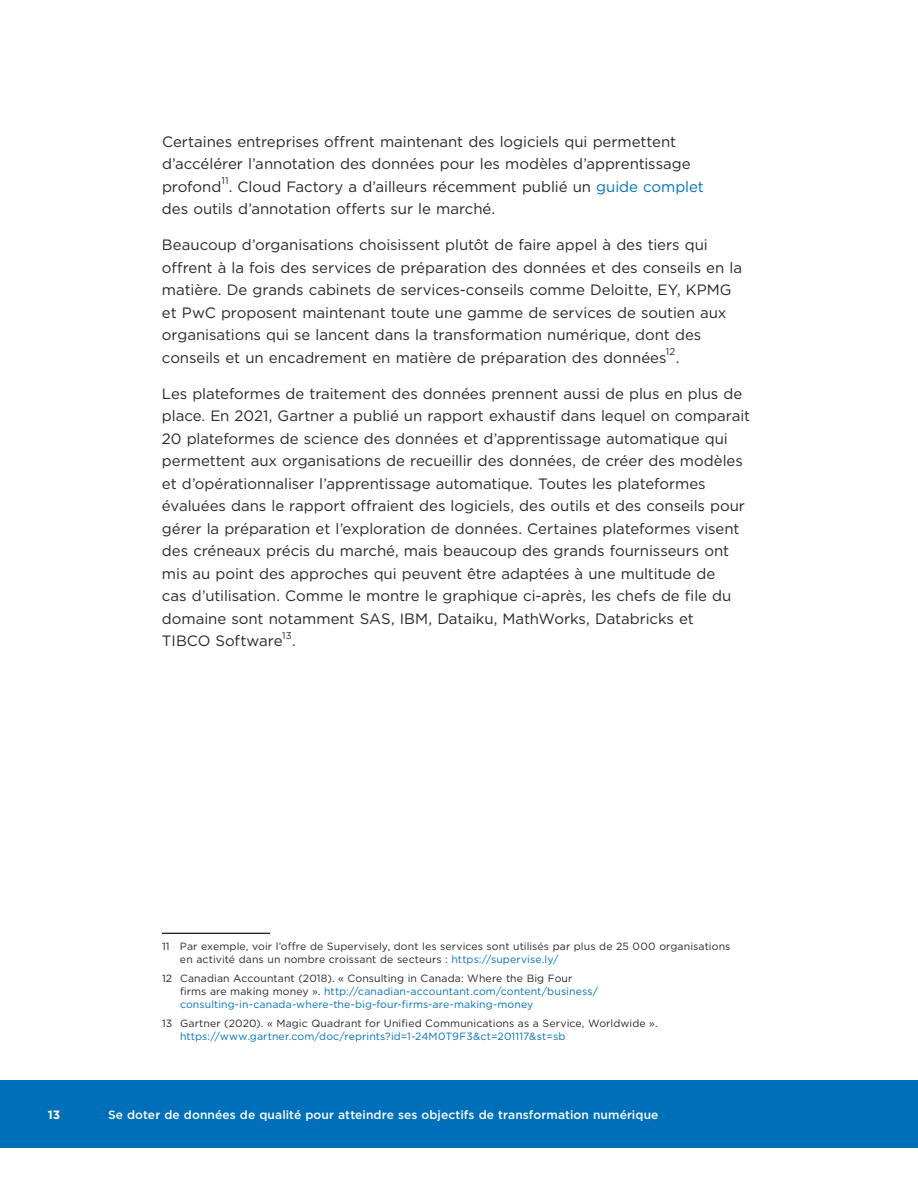
<style>
.page{position:relative;width:918px;height:1188px;background:#fff}
.page>*{position:absolute;margin:0;border:0;box-sizing:border-box;transform-origin:0 0}
.t1{font:15px/22.5px "Gotham";letter-spacing:-.005em;color:#282829}
.t2{font:500 12px "Gotham";letter-spacing:.01em;color:#fefefe}
.t3{font:700 12px "Gotham";color:#fefefe}
.t4{font:10.5px/12.6px "Gotham";letter-spacing:.01em;color:#282829}
.t5{font:10.5px/12.6px "Gotham";letter-spacing:.01em;color:#0073bb}
.t6{font:9.75px "Gotham";color:#282829}
.s1{color:#0073bb}
.s2{color:#282829}
</style>
<div class="page">
<div style="left:0;top:1080px;width:918px;height:68px;background:#006fba"></div>
<hr style="left:162px;top:933px;width:108px;height:1px;background:#000">
<p class="t1" style="left:162px;top:130px;width:530px">Certaines entreprises offrent maintenant des logiciels qui permettent d’accélérer l’annotation des données pour les modèles d’apprentissage profond</p>
<p class="t6" style="left:221px;top:175px;width:9px">11</p>
<p class="t1" style="left:162px;top:175px;width:543px;text-indent:67px">. Cloud Factory a d’ailleurs récemment publié un <span class="s1">guide complet </span>des outils d’annotation offerts sur le marché.</p>
<p class="t1" style="left:162px;top:234px;width:582px">Beaucoup d’organisations choisissent plutôt de faire appel à des tiers qui offrent à la fois des services de préparation des données et des conseils en la matière. De grands cabinets de services-conseils comme Deloitte, EY, KPMG et PwC proposent maintenant toute une gamme de services de soutien aux organisations qui se lancent dans la transformation numérique, dont des conseils et un encadrement en matière de préparation des données</p>
<p class="t6" style="left:666px;top:346px;width:11px">12</p>
<p class="t1" style="left:676px;top:346px;width:5px">.</p>
<p class="t1" style="left:162px;top:382px;width:590px">Les plateformes de traitement des données prennent aussi de plus en plus de place. En 2021, Gartner a publié un rapport exhaustif dans lequel on comparait 20 plateformes de science des données et d’apprentissage automatique qui permettent aux organisations de recueillir des données, de créer des modèles et d’opérationnaliser l’apprentissage automatique. Toutes les plateformes évaluées dans le rapport offraient des logiciels, des outils et des conseils pour gérer la préparation et l’exploration de données. Certaines plateformes visent des créneaux précis du marché, mais beaucoup des grands fournisseurs ont mis au point des approches qui peuvent être adaptées à une multitude de<br>cas d’utilisation. Comme le montre le graphique ci-après, les chefs de file du domaine sont notamment SAS, IBM, Dataiku, MathWorks, Databricks et<br>TIBCO Software</p>
<p class="t6" style="left:282px;top:630px;width:11px">13</p>
<p class="t1" style="left:292px;top:630px;width:5px">.</p>
<p class="t4" style="left:180px;top:940px;width:552px;text-indent:-18px">11 Par exemple, voir l’offre de Supervisely, dont les services sont utilisés par plus de 25 000 organisations en activité dans un nombre croissant de secteurs : <span class="s1">https://supervise.ly/</span></p>
<p class="t5" style="left:180px;top:972px;width:420px;text-indent:-18px"><span class="s2">12 Canadian Accountant (2018). « Consulting in Canada: Where the Big Four firms are making money ».</span> http://canadian-accountant.com/content/business/ consulting-in-canada-where-the-big-four-firms-are-making-money</p>
<p class="t4" style="left:180px;top:1017px;width:479px;text-indent:-18px">13 Gartner (2020). « Magic Quadrant for Unified Communications as a Service, Worldwide ». <span class="s1">https://www.gartner.com/doc/reprints?id=1-24M0T9F3&amp;ct=201117&amp;st=sb</span></p>
<p class="t3" style="left:48px;top:1107px;width:14px">13</p>
<p class="t2" style="left:108px;top:1107px;width:552px">Se doter de données de qualité pour atteindre ses objectifs de transformation numérique</p>
</div>
